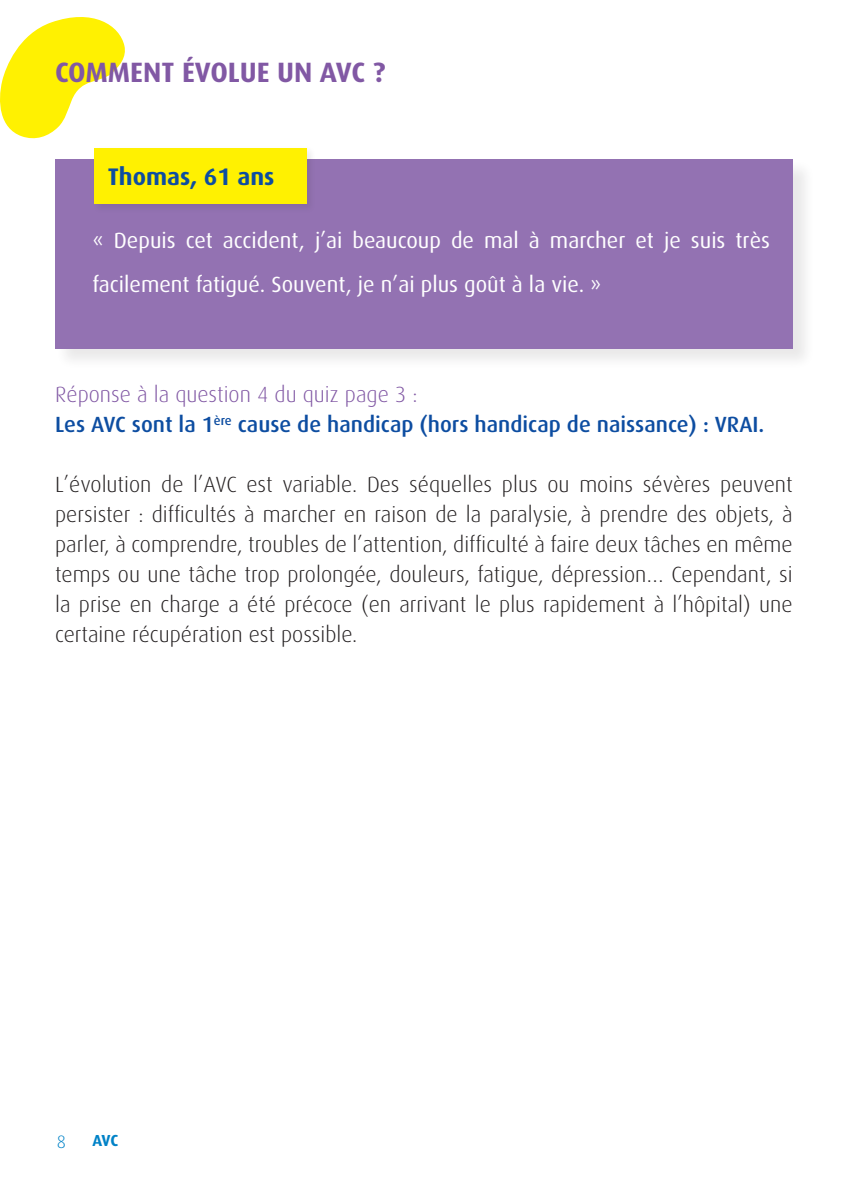
<style>
.page{position:relative;width:851px;height:1191px;background:#fff}
.page>*{position:absolute;margin:0;border:0;box-sizing:border-box;transform-origin:0 0}
.t1{font:700 28px "Dax";color:#8158a4}
.t2{font:700 24px "Dax";color:#0d4da1}
.t3{font:300 22px/30px "Dax";color:#231f20;text-align:justify}
.t4{font:22px/44px "Dax";color:#fff}
.t5{font:500 22px "Dax";color:#0d4da1}
.t6{font:300 22px "Dax";color:#8158a4}
.t7{font:300 18px "Dax";color:#0082c7}
.t8{font:700 16px "Dax";color:#0082c7}
</style>
<div class="page">
<div style="left:55px;top:159px;width:759px;height:211px;background:#231f20;opacity:.1"></div>
<div style="left:55px;top:159px;width:737px;height:189px;background:#9372b2"></div>
<div style="left:92px;top:145px;width:224px;height:69px;background:#231f20;opacity:.1"></div>
<div style="left:94px;top:148px;width:212px;height:56px;background:#fff101"></div>
<svg style="left:0;top:17px;width:125px;height:122px"></svg>
<hr style="left:850px;top:0;width:1px;height:1191px;background:#add5d2">
<p class="t1" style="left:55px;top:56px;width:331px">COMMENT ÉVOLUE UN AVC ?</p>
<p class="t2" style="left:108px;top:163px;width:168px">Thomas, 61 ans</p>
<p class="t4" style="left:92px;top:218px;width:679px">« Depuis cet accident, j’ai beaucoup de mal à marcher et je suis très facilement fatigué. Souvent, je n’ai plus goût à la vie. »</p>
<p class="t6" style="left:55px;top:382px;width:364px">Réponse à la question 4 du quiz page 3 :</p>
<p class="t5" style="left:55px;top:412px;width:710px">Les AVC sont la 1<sup>ère</sup> cause de handicap (hors handicap de naissance) : VRAI.</p>
<p class="t3" style="left:55px;top:470px;width:739px">L’évolution de l’AVC est variable. Des séquelles plus ou moins sévères peuvent persister : difficultés à marcher en raison de la paralysie, à prendre des objets, à parler, à comprendre, troubles de l’attention, difficulté à faire deux tâches en même temps ou une tâche trop prolongée, douleurs, fatigue, dépression… Cependant, si la prise en charge a été précoce (en arrivant le plus rapidement à l’hôpital) une certaine récupération est possible.</p>
<p class="t7" style="left:57px;top:1131px;width:11px">8</p>
<p class="t8" style="left:92px;top:1131px;width:27px">AVC</p>
</div>
